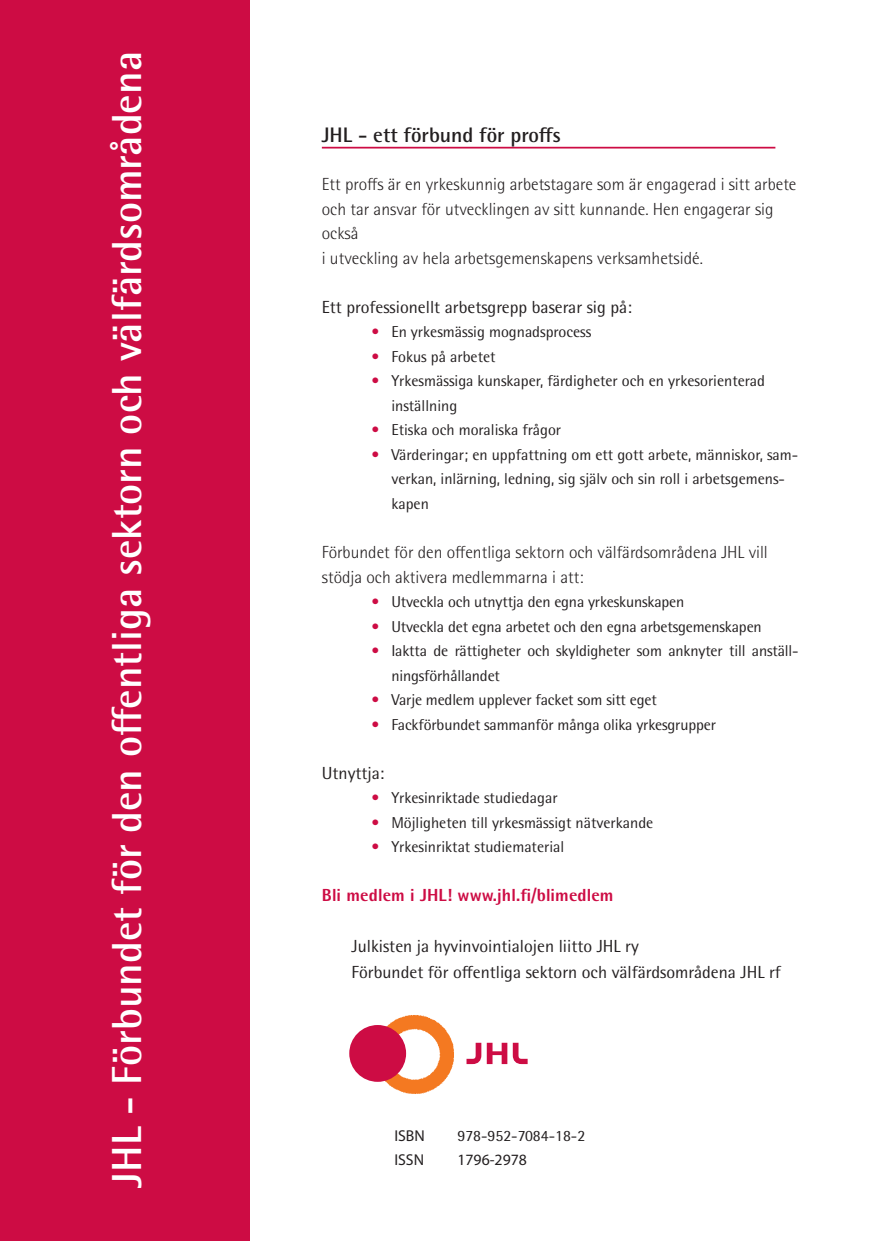
<style>
.page{position:relative;width:874px;height:1241px;background:#fff}
.page>*{position:absolute;margin:0;border:0;box-sizing:border-box;transform-origin:0 0}
.Otsikko_1{font:700 42px "Rotis Semi Sans Std";color:#fff}
.yläleipis_musta_ruot{font:700 21px "Rotis Semi Sans Std";color:#231f20}
.Lei_ekakappale{font:300 17.5px/24.5px "Rotis Semi Sans Std";color:#231f20}
.Leipis{font:17.5px "Rotis Semi Sans Std";color:#231f20}
.Lei_ekakappale-2{font:17.5px "Rotis Semi Sans Std";color:#231f20}
.Lei_ekakappale-3{font:800 17.5px "Rotis Semi Sans Std";letter-spacing:.005em;color:#cd0c44}
.Luettelo{font:15.75px/24.5px "Rotis Semi Sans Std";color:#231f20}
.t1{font:15.75px "Myriad Pro";color:#231f20}
.s1{color:#cd0c44}
</style>
<div class="page">
<div style="left:0;top:0;width:249px;height:1240px;background:#cd0c44"></div>
<img style="left:367px;top:1015px;width:87px;height:79px">
<div style="left:349px;top:1024px;width:57px;height:57px;background:#cd0c44;border-radius:50%"></div>
<svg style="left:466px;top:1042px;width:61px;height:21px"></svg>
<hr style="left:322px;top:147px;width:453px;height:1px;background:#cd0c44">
<p class="Otsikko_1" style="left:101px;top:1187px;width:1137px;rotate:-90deg">JHL - Förbundet för den offentliga sektorn och välfärdsområdena</p>
<p class="yläleipis_musta_ruot" style="left:322px;top:122px;width:240px">JHL - ett förbund för proffs</p>
<p class="Lei_ekakappale" style="left:322px;top:172px;width:476px">Ett proffs är en yrkeskunnig arbetstagare som är engagerad i sitt arbete och tar ansvar för utvecklingen av sitt kunnande. Hen engagerar sig också<br>i utveckling av hela arbetsgemenskapens verksamhetsidé.</p>
<p class="Lei_ekakappale-2" style="left:322px;top:296px;width:311px">Ett professionellt arbetsgrepp baserar sig på:</p>
<p class="Luettelo" style="left:371px;top:320px;width:221px"><span class="s1">•</span> En yrkesmässig mognadsprocess</p>
<p class="Luettelo" style="left:371px;top:344px;width:125px"><span class="s1">•</span> Fokus på arbetet</p>
<p class="Luettelo" style="left:391px;top:369px;width:375px;text-indent:-20px"><span class="s1">•</span> Yrkesmässiga kunskaper, färdigheter och en yrkesorienterad inställning</p>
<p class="Luettelo" style="left:371px;top:418px;width:191px"><span class="s1">•</span> Etiska och moraliska frågor</p>
<p class="Luettelo" style="left:391px;top:442px;width:408px;text-indent:-20px"><span class="s1">•</span> Värderingar; en uppfattning om ett gott arbete, människor, sam&shy;verkan, inlärning, ledning, sig själv och sin roll i arbetsgemens&shy;kapen</p>
<p class="Lei_ekakappale" style="left:322px;top:540px;width:447px">Förbundet för den offentliga sektorn och välfärdsområdena JHL vill stödja och aktivera medlemmarna i att:</p>
<p class="Luettelo" style="left:371px;top:589px;width:314px"><span class="s1">•</span> Utveckla och utnyttja den egna yrkeskunskapen</p>
<p class="Luettelo" style="left:371px;top:614px;width:391px"><span class="s1">•</span> Utveckla det egna arbetet och den egna arbetsgemenskapen</p>
<p class="Luettelo" style="left:391px;top:638px;width:408px;text-indent:-20px"><span class="s1">•</span> Iaktta de rättigheter och skyldigheter som anknyter till anställ&shy;ningsförhållandet</p>
<p class="Luettelo" style="left:371px;top:687px;width:287px"><span class="s1">•</span> Varje medlem upplever facket som sitt eget</p>
<p class="Luettelo" style="left:371px;top:712px;width:346px"><span class="s1">•</span> Fackförbundet sammanför många olika yrkesgrupper</p>
<p class="Lei_ekakappale-2" style="left:322px;top:762px;width:64px">Utnyttja:</p>
<p class="Luettelo" style="left:371px;top:785px;width:187px"><span class="s1">•</span> Yrkesinriktade studiedagar</p>
<p class="Luettelo" style="left:371px;top:810px;width:283px"><span class="s1">•</span> Möjligheten till yrkesmässigt nätverkande</p>
<p class="Luettelo" style="left:371px;top:834px;width:194px"><span class="s1">•</span> Yrkesinriktat studiematerial</p>
<p class="Lei_ekakappale-3" style="left:322px;top:884px;width:293px">Bli medlem i JHL! www.jhl.fi/blimedlem</p>
<p class="Leipis" style="left:351px;top:935px;width:288px">Julkisten ja hyvinvointialojen liitto JHL ry</p>
<p class="Leipis" style="left:351px;top:961px;width:430px">Förbundet för offentliga sektorn och välfärdsområdena JHL rf</p>
<p class="t1" style="left:394px;top:1125px;width:32px">ISBN</p>
<p class="Luettelo" style="left:457px;top:1122px;width:129px">978-952-7084-18-2</p>
<p class="t1" style="left:394px;top:1149px;width:31px">ISSN</p>
<p class="t1" style="left:457px;top:1149px;width:71px">1796-2978</p>
</div>
